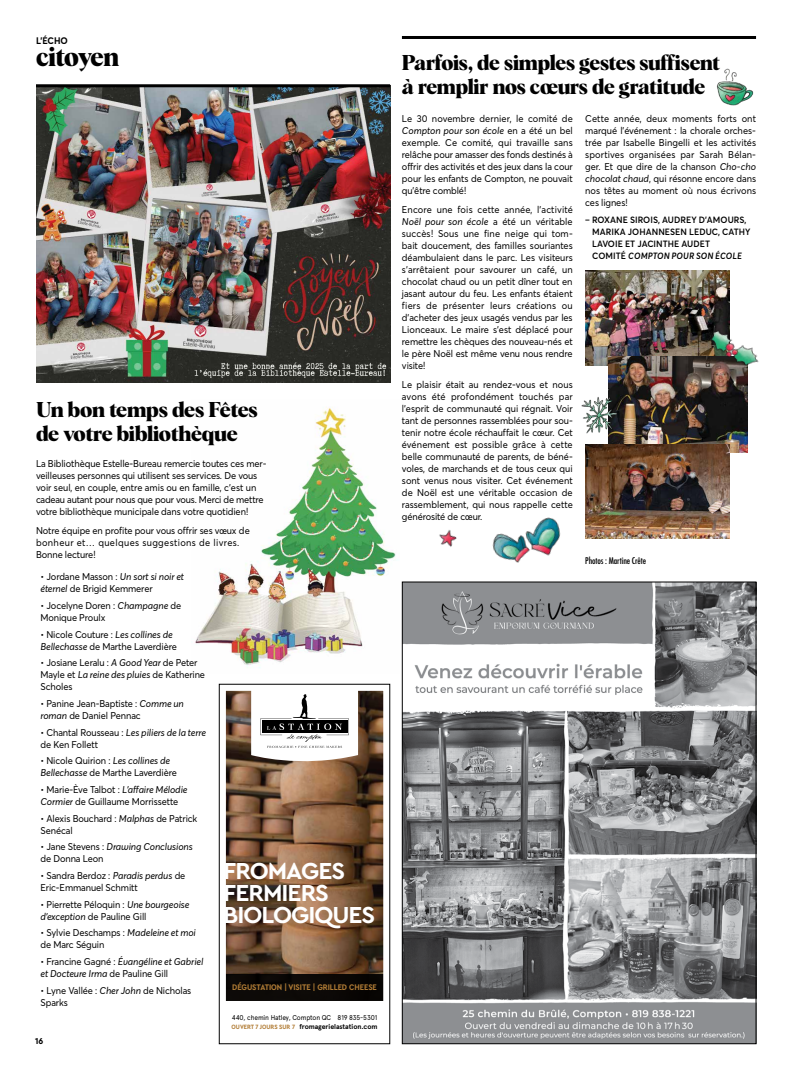
<style>
.page{position:relative;width:792px;height:1080px;background:#fff}
.page>*{position:absolute;margin:0;border:0;box-sizing:border-box;transform-origin:0 0}
.t1{font:700 26.7px "Albra";letter-spacing:-.025em;color:#000;scale:.95 1}
.t2{font:700 24.2px/21.8px "Cera Pro";letter-spacing:-.04em;color:#fff}
.t3{font:700 21px/24px "Albra";letter-spacing:-.015em;color:#000}
.t4{font:9.8px/12px "Averta Std";letter-spacing:-.01em;color:#000;scale:.95 1}
.t5{font:italic 9.8px/12px "Averta Std";letter-spacing:-.01em;color:#000}
.t6{font:700 9.4px "Averta Std";color:#000;scale:.95 1}
.t7{font:600 9px/12px "Averta Std";letter-spacing:.005em;color:#000;scale:.95 1}
.t8{font:500 condensed 9px "Futura";letter-spacing:-.01em;color:#000}
.t9{font:700 9px "Cera Pro";color:#000;scale:.95 1}
.t10{font:700 8.5px "Cera Compact Pro";letter-spacing:-.005em;color:#b17c35}
.t11{font:700 7.1px "Apercu Pro";letter-spacing:-.01em;color:#000}
.t12{font:7px "Apercu Pro";letter-spacing:-.02em;color:#000;scale:.95 1}
.s1{font-style:italic}
.s2{font-style:normal}
.s3{font-family:"Cera Compact Pro";font-size:6.5px;color:#b17c35}
</style>
<div class="page">
<img style="left:195px;top:407px;width:203px;height:261px">
<img style="left:36px;top:87px;width:354px;height:295px">
<hr style="left:36px;top:84px;width:354px;height:3px;background:#000">
<hr style="left:402px;top:36px;width:354px;height:3px;background:#000">
<svg style="left:225px;top:690px;width:159px;height:311px;background:#7e6451"></svg>
<div style="left:219px;top:684px;width:171px;height:360px;border:1px solid #000"></div>
<img style="left:585px;top:271px;width:145px;height:94px">
<img style="left:609px;top:356px;width:139px;height:97px">
<img style="left:404px;top:584px;width:350px;height:458px">
<img style="left:585px;top:444px;width:145px;height:95px">
<img style="left:492px;top:517px;width:69px;height:46px">
<img style="left:439px;top:530px;width:18px;height:17px">
<img style="left:717px;top:68px;width:37px;height:38px">
<img style="left:581px;top:385px;width:42px;height:53px">
<img style="left:705px;top:319px;width:54px;height:58px">
<p class="t6" style="left:36px;top:34px;width:35px">L'ÉCHO</p>
<h1 class="t1" style="left:36px;top:37px;width:89px">citoyen</h1>
<h3 class="t3" style="left:36px;top:396px;width:223px">Un bon temps des Fêtes de votre bibliothèque</h3>
<p class="t4" style="left:36px;top:457px;width:244px">La Bibliothèque Estelle-Bureau remercie toutes ces mer&shy;veilleuses personnes qui utilisent ses services. De vous voir seul, en couple, entre amis ou en famille, c’est un cadeau autant pour nous que pour vous. Merci de mettre votre bibliothèque municipale dans votre quotidien !</p>
<p class="t4" style="left:36px;top:524px;width:227px">Notre équipe en profite pour vous offrir ses vœux de bonheur et… quelques suggestions de livres.<br>Bonne lecture !</p>
<p class="t4" style="left:40px;top:570px;width:153px">• Jordane Masson : <span class="s1">Un sort si noir et éternel</span> de Brigid Kemmerer</p>
<p class="t4" style="left:40px;top:599px;width:150px">• Jocelyne Doren : <span class="s1">Champagne</span> de<br>Monique Proulx</p>
<p class="t4" style="left:40px;top:628px;width:145px">• Nicole Couture : <span class="s1">Les collines de<br>Bellechasse</span> de Marthe Laverdière</p>
<p class="t4" style="left:40px;top:656px;width:175px">• Josiane Leralu : <span class="s1">A Good Year</span> de Peter<br>Mayle et <span class="s1">La reine des pluies</span> de Katherine<br>Scholes</p>
<p class="t4" style="left:41px;top:697px;width:152px">• Panine Jean-Baptiste : <span class="s1">Comme un roman</span> de Daniel Pennac</p>
<p class="t4" style="left:40px;top:726px;width:176px">• Chantal Rousseau : <span class="s1">Les piliers de la terre </span>de Ken Follett</p>
<p class="t4" style="left:40px;top:754px;width:145px">• Nicole Quirion : <span class="s1">Les collines de<br>Bellechasse</span> de Marthe Laverdière</p>
<p class="t4" style="left:40px;top:783px;width:156px">• Marie-Ève Talbot : <span class="s1">L’affaire Mélodie<br>Cormier</span> de Guillaume Morrissette</p>
<p class="t4" style="left:40px;top:812px;width:167px">• Alexis Bouchard : <span class="s1">Malphas</span> de Patrick<br>Senécal</p>
<p class="t4" style="left:40px;top:840px;width:162px">• Jane Stevens : <span class="s1">Drawing Conclusions </span>de Donna Leon</p>
<p class="t4" style="left:40px;top:869px;width:154px">• Sandra Berdoz : <span class="s1">Paradis perdus</span> de<br>Eric-Emmanuel Schmitt</p>
<p class="t4" style="left:40px;top:898px;width:158px">• Pierrette Péloquin : <span class="s1">Une bourgeoise d’exception</span> de Pauline Gill</p>
<p class="t4" style="left:40px;top:927px;width:165px">• Sylvie Deschamps : <span class="s1">Madeleine et moi </span>de Marc Séguin</p>
<p class="t5" style="left:40px;top:956px;width:164px"><span class="s2">• Francine Gagné :</span> Évangéline et Gabriel et Docteure Irma <span class="s2">de Pauline Gill</span></p>
<p class="t4" style="left:41px;top:984px;width:160px">• Lyne Vallée : <span class="s1">Cher John</span> de Nicholas<br>Sparks</p>
<p class="t9" style="left:35px;top:1035px;width:10px">16</p>
<h2 class="t2" style="left:223px;top:859px;width:154px">FROMAGES<br>FERMIERS<br>BIOLOGIQUES</h2>
<p class="t10" style="left:232px;top:981px;width:146px">DÉGUSTATION | VISITE | GRILLED CHEESE</p>
<p class="t12" style="left:232px;top:1012px;width:154px">440, chemin Hatley, Compton QC 819 835-5301</p>
<p class="t11" style="left:232px;top:1021px;width:148px"><span class="s3">OUVERT 7 JOURS SUR 7</span> fromagerielastation.com</p>
<h3 class="t3" style="left:402px;top:50px;width:320px">Parfois, de simples gestes suffisent à remplir nos cœurs de gratitude</h3>
<p class="t4" style="left:402px;top:112px;width:181px;text-align:justify">Le 30 novembre dernier, le comité de <span class="s1">Compton pour son école</span> en a été un bel exemple. Ce comité, qui travaille sans relâche pour amasser des fonds destinés à offrir des activités et des jeux dans la cour pour les enfants de Compton, ne pouvait qu’être comblé !</p>
<p class="t4" style="left:402px;top:203px;width:181px;text-align:justify">Encore une fois cette année, l’activité <span class="s1">Noël pour son école</span> a été un véritable succès ! Sous une fine neige qui tom&shy;bait doucement, des familles souriantes déambulaient dans le parc. Les visiteurs s’arrêtaient pour savourer un café, un chocolat chaud ou un petit dîner tout en jasant autour du feu. Les enfants étaient fiers de présenter leurs créations ou d’acheter des jeux usagés vendus par les Lionceaux. Le maire s’est déplacé pour remettre les chèques des nouveau-nés et le père Noël est même venu nous rendre visite !</p>
<p class="t4" style="left:402px;top:378px;width:181px;text-align:justify">Le plaisir était au rendez-vous et nous avons été profondément touchés par l’esprit de communauté qui régnait. Voir tant de personnes rassemblées pour sou&shy;tenir notre école réchauffait le cœur. Cet événement est possible grâce à cette belle communauté de parents, de béné&shy;voles, de marchands et de tous ceux qui sont venus nous visiter. Cet événement de Noël est une véritable occasion de rassemblement, qui nous rappelle cette générosité de cœur.</p>
<p class="t4" style="left:585px;top:112px;width:181px;text-align:justify">Cette année, deux moments forts ont marqué l’événement : la chorale orches&shy;trée par Isabelle Bingelli et les activités sportives organisées par Sarah Bélan&shy;ger. Et que dire de la chanson <span class="s1">Cho-cho chocolat chaud</span>, qui résonne encore dans nos têtes au moment où nous écrivons ces lignes !</p>
<p class="t7" style="left:592px;top:213px;width:168px;text-indent:-7px">– ROXANE SIROIS, AUDREY D’AMOURS,<br>MARIKA JOHANNESEN LEDUC, CATHY<br>LAVOIE ET JACINTHE AUDET<br>COMITÉ <span class="s1">COMPTON POUR SON ÉCOLE</span></p>
<p class="t8" style="left:585px;top:555px;width:62px">Photos : Martine Crête</p>
</div>
